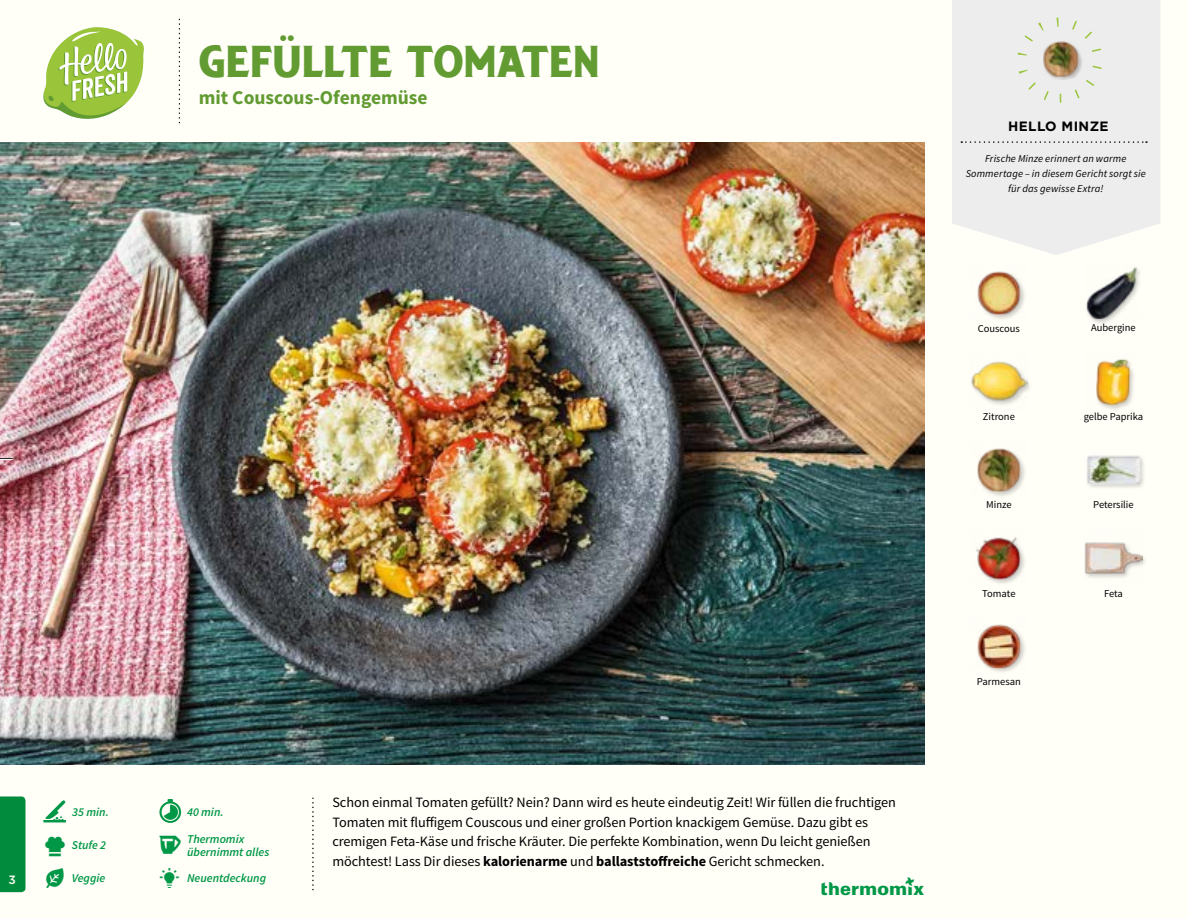
<style>
.page{position:relative;width:1188px;height:918px;background:#fffef7}
.page>*{position:absolute;margin:0;border:0;box-sizing:border-box;transform-origin:0 0}
.t1{font:39px "Signwriter Standard";letter-spacing:-.005em;color:#619b31}
.t2{font:700 19.5px "Source Sans Pro";color:#619b31}
.t3{font:14.25px/19.5px "Source Sans Pro";letter-spacing:-.005em;color:#000}
.t4{font:700 13.5px "Gotham";letter-spacing:.03em;color:#000}
.t5{font:italic 600 12px/13.2px "Source Sans Pro";color:#009847}
.t6{font:500 12px "Gotham";color:#fffef7}
.t7{font:italic 10.5px/14.7px "Source Sans Pro";letter-spacing:.015em;color:#000;text-align:center}
.t8{font:10.5px "Source Sans Pro";color:#000}
.s1{font-weight:700}
</style>
<div class="page">
<svg style="left:43px;top:27px;width:101px;height:92px"></svg>
<div style="left:0;top:796px;width:26px;height:96px;background:#008b3d"></div>
<div style="left:952px;top:0;width:208px;height:255px;background:#ededed"></div>
<svg style="left:961px;top:141px;width:186px;height:2px"></svg>
<img style="left:977px;top:624px;width:48px;height:48px">
<div style="left:1084px;top:542px;width:64px;height:37px;background:#000;opacity:.2"></div>
<img style="left:1085px;top:542px;width:57px;height:37px">
<img style="left:976px;top:537px;width:49px;height:47px">
<div style="left:1085px;top:455px;width:62px;height:34px;background:#000;opacity:.2"></div>
<img style="left:1085px;top:455px;width:57px;height:34px">
<img style="left:977px;top:448px;width:48px;height:48px">
<img style="left:1096px;top:359px;width:38px;height:51px">
<div style="left:971px;top:361px;width:61px;height:45px;background:#000;opacity:.2"></div>
<img style="left:971px;top:361px;width:57px;height:45px">
<div style="left:1085px;top:267px;width:57px;height:58px;background:#000;opacity:.2"></div>
<img style="left:1085px;top:267px;width:57px;height:54px">
<img style="left:977px;top:271px;width:48px;height:48px">
<img style="left:1038px;top:35px;width:46px;height:47px">
<div style="left:1017px;top:18px;width:85px;height:85px;border:9px dashed #9ac43a;border-radius:50%"></div>
<img style="left:0;top:142px;width:925px;height:623px">
<svg style="left:0;top:458px;width:13px;height:2px"></svg>
<h1 class="t1" style="left:199px;top:32px;width:402px">GEFÜLLTE TOMATEN</h1>
<h2 class="t2" style="left:199px;top:85px;width:230px">mit Couscous-Ofengemüse</h2>
<p class="t6" style="left:9px;top:872px;width:9px">3</p>
<p class="t5" style="left:72px;top:805px;width:38px">35 min.</p>
<p class="t5" style="left:187px;top:805px;width:38px">40 min.</p>
<p class="t5" style="left:72px;top:839px;width:36px">Stufe 2</p>
<p class="t5" style="left:45px;top:871px;width:62px">❖ Veggie</p>
<p class="t5" style="left:187px;top:832px;width:84px">Thermomix übernimmt alles</p>
<p class="t5" style="left:187px;top:871px;width:81px">Neuentdeckung</p>
<p class="t3" style="left:332px;top:793px;width:565px">Schon einmal Tomaten gefüllt? Nein? Dann wird es heute eindeutig Zeit! Wir füllen die fruchtigen Tomaten mit fluffigem Couscous und einer großen Portion knackigem Gemüse. Dazu gibt es cremigen Feta-Käse und frische Kräuter. Die perfekte Kombination, wenn Du leicht genießen möchtest! Lass Dir dieses <span class="s1">kalorienarme</span> und <span class="s1">ballaststoffreiche</span> Gericht schmecken.</p>
<p class="t4" style="left:1008px;top:117px;width:102px">HELLO MINZE</p>
<p class="t7" style="left:966px;top:152px;width:182px">Frische Minze erinnert an warme<br>Sommertage – in diesem Gericht sorgt sie für das gewisse Extra!</p>
<p class="t8" style="left:978px;top:322px;width:44px">Couscous</p>
<p class="t8" style="left:1091px;top:321px;width:46px">Aubergine</p>
<p class="t8" style="left:983px;top:410px;width:33px">Zitrone</p>
<p class="t8" style="left:1084px;top:410px;width:61px">gelbe Paprika</p>
<p class="t8" style="left:986px;top:498px;width:27px">Minze</p>
<p class="t8" style="left:1093px;top:498px;width:42px">Petersilie</p>
<p class="t8" style="left:982px;top:587px;width:35px">Tomate</p>
<p class="t8" style="left:1104px;top:587px;width:20px">Feta</p>
<p class="t8" style="left:977px;top:675px;width:46px">Parmesan</p>
</div>
